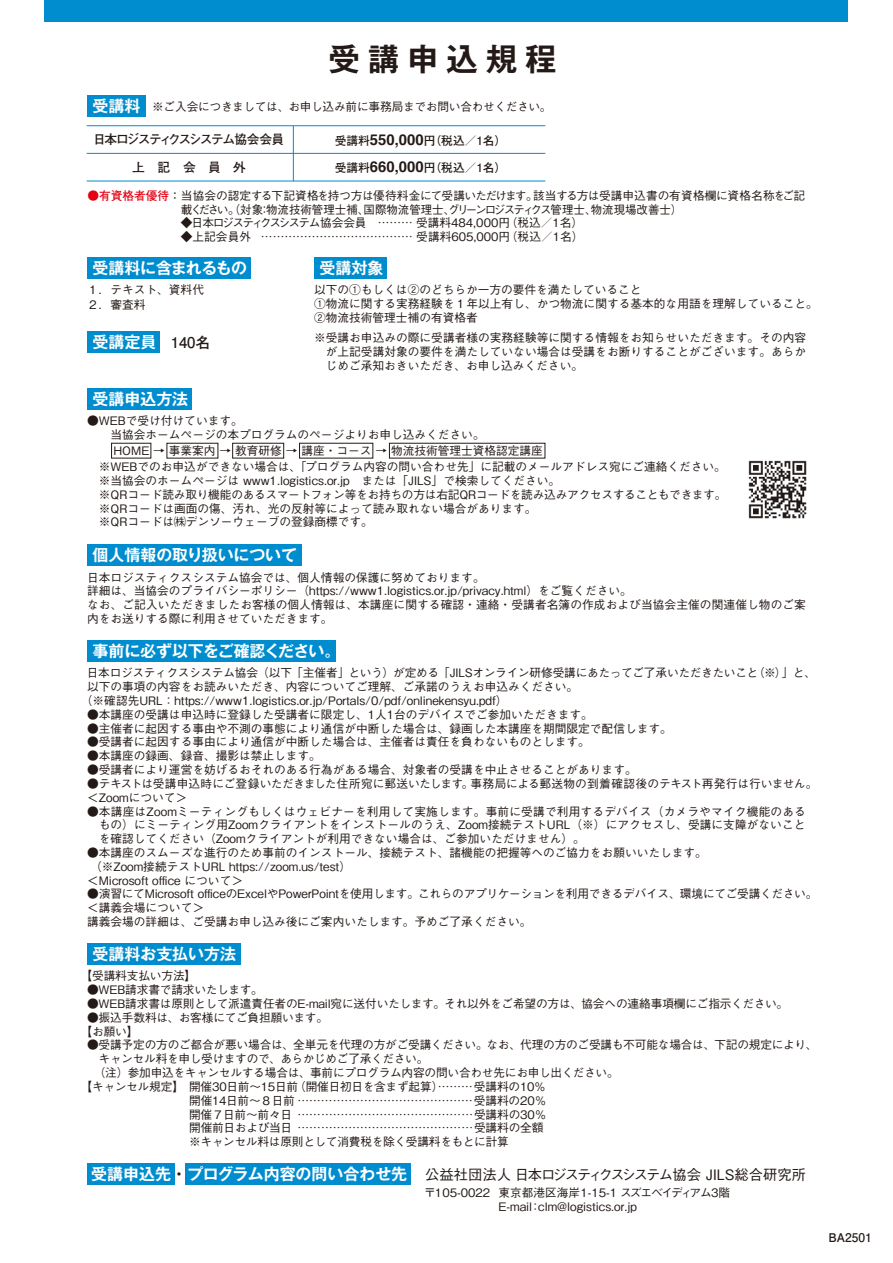
<style>
.page{position:relative;width:893px;height:1263px;background:#fff}
.page>*{position:absolute;margin:0;border:0;box-sizing:border-box;transform-origin:0 0}
.t1{font:700 31.5px "Gothic MB101 Pro De";letter-spacing:.25em;color:#231916}
.t2{font:700 15.9px "Gothic MB101 Pro De";color:#fff}
.t3{font:700 15.9px "Gothic MB101 Pro De";letter-spacing:-.02em;color:#fff}
.t4{font:700 14.85px "Helvetica";color:#231916}
.t5{font:700 14.85px "Futo Go B101 Pro";color:#231916}
.t6{font:500 14.4px "Gothic BBB Pro";color:#231916}
.t7{font:700 12.75px/27.6px "Futo Go B101 Pro";letter-spacing:-.13em;color:#231916;text-align:center}
.t8{font:700 12px "Futo Go B101 Pro";color:#231916}
.t9{font:500 11.7px/13.8px "Gothic BBB Pro";color:#231916}
.t10{font:500 11.7px/13.8px "Gothic BBB Pro";letter-spacing:-.025em;color:#231916}
.t11{font:500 11.7px "Gothic BBB Pro";letter-spacing:-.02em;color:#231916}
.t12{font:500 11.7px "Gothic BBB Pro";letter-spacing:-.03em;color:#231916}
.t13{font:500 11.7px "Gothic BBB Pro";letter-spacing:-.035em;color:#231916}
.t14{font:500 11.7px "Gothic BBB Pro";letter-spacing:-.11em;color:#231916}
.t15{font:700 11.7px "Futo Go B101 Pro";color:#231916}
.t16{font:500 11.7px "Gothic BBB Pro";letter-spacing:-.14em;color:#231916}
.s1{font-family:"Futo Go B101 Pro";font-weight:700;color:#e60013}
.s2{font-family:"Futo Go B101 Pro";font-weight:700}
.s3{color:#231916}
</style>
<div class="page">
<div style="left:45px;top:0;width:803px;height:21px;background:#008dcf"></div>
<hr style="left:87px;top:125px;width:458px;height:1px;background:#008dcf">
<hr style="left:87px;top:153px;width:458px;height:1px;background:#008dcf">
<hr style="left:87px;top:181px;width:458px;height:1px;background:#008dcf">
<hr style="left:293px;top:126px;width:1px;height:55px;background:#008dcf">
<div style="left:87px;top:96px;width:59px;height:21px;background:#008dcf"></div>
<div style="left:87px;top:257px;width:164px;height:22px;background:#008dcf"></div>
<div style="left:314px;top:257px;width:73px;height:22px;background:#008dcf"></div>
<div style="left:87px;top:544px;width:215px;height:22px;background:#008dcf"></div>
<div style="left:87px;top:640px;width:249px;height:21px;background:#008dcf"></div>
<div style="left:87px;top:943px;width:153px;height:21px;background:#008dcf"></div>
<div style="left:87px;top:1163px;width:88px;height:21px;background:#008dcf"></div>
<div style="left:185px;top:1163px;width:226px;height:21px;background:#008dcf"></div>
<div style="left:87px;top:332px;width:73px;height:21px;background:#008dcf"></div>
<div style="left:87px;top:388px;width:105px;height:21px;background:#008dcf"></div>
<img style="left:748px;top:460px;width:59px;height:59px">
<h2 class="t2" style="left:93px;top:93px;width:49px">受講料</h2>
<h1 class="t1" style="left:328px;top:33px;width:230px">受講申込規程</h1>
<p class="t11" style="left:152px;top:97px;width:401px">※ご入会につきましては、お申し込み前に事務局までお問い合わせください。</p>
<p class="t7" style="left:93px;top:124px;width:193px">日本ロジスティクスシステム協会会員上　記　会　員　外</p>
<p class="t15" style="left:424px;top:131px;width:84px">（円税込／1名(</p>
<p class="t4" style="left:370px;top:128px;width:55px">550,000</p>
<p class="t15" style="left:335px;top:131px;width:37px">受講料</p>
<p class="t15" style="left:424px;top:158px;width:84px">（円税込／1名(</p>
<p class="t4" style="left:370px;top:155px;width:55px">660,000</p>
<p class="t15" style="left:335px;top:158px;width:37px">受講料</p>
<p class="t9" style="left:533px;top:187px;width:274px">該当する方は受講申込書の有資格欄に資格名称をご記</p>
<p class="t13" style="left:87px;top:186px;width:452px"><span class="s1">●有資格者優待</span><span class="s2">：</span>当協会の認定する下記資格を持つ方は優待料金にて受講いただけます。</p>
<p class="t9" style="left:181px;top:201px;width:190px">載ください。（対象物流技術管理士補、</p>
<p class="t9" style="left:591px;top:201px;width:93px">物流現場改善士(</p>
<p class="t14" style="left:364px;top:200px;width:234px">国際物流管理士グリーンロジスティクス管理士、</p>
<p class="t9" style="left:444px;top:201px;width:13px">、</p>
<p class="t9" style="left:259px;top:201px;width:13px">：</p>
<p class="t16" style="left:181px;top:214px;width:187px">◆日本ロジスティクスシステム協会会員</p>
<p class="t9" style="left:506px;top:215px;width:79px">（税込／1名(</p>
<p class="t9" style="left:378px;top:215px;width:134px">……… 受講料484,000円</p>
<p class="t9" style="left:181px;top:229px;width:72px">◆上記会員外</p>
<h2 class="t3" style="left:93px;top:255px;width:156px">受講料に含まれるもの</h2>
<p class="t9" style="left:87px;top:281px;width:118px;line-height:14.9px">１．テキスト、資料代<br>２．審査料</p>
<h2 class="t2" style="left:93px;top:329px;width:65px">受講定員</h2>
<p class="t5" style="left:171px;top:331px;width:41px">140名</p>
<p class="t9" style="left:506px;top:229px;width:79px">（税込／1名(</p>
<p class="t9" style="left:261px;top:229px;width:251px">………………………………… 受講料605,000円</p>
<h2 class="t2" style="left:320px;top:255px;width:65px">受講対象</h2>
<p class="t9" style="left:314px;top:281px;width:505px">以下の①もしくは②のどちらか一方の要件を満たしていること<br>①物流に関する実務経験を１年以上有し、かつ物流に関する基本的な用語を理解していること。<br>②物流技術管理士補の有資格者</p>
<p class="t9" style="left:326px;top:329px;width:482px;text-align:justify;text-indent:-12px">※受講お申込みの際に受講者様の実務経験等に関する情報をお知らせいただきます。その内容が上記受講対象の要件を満たしていない場合は受講をお断りすることがございます。あらかじめご承知おきいただき、お申し込みください。</p>
<h2 class="t2" style="left:93px;top:385px;width:97px">受講申込方法</h2>
<p class="t9" style="left:87px;top:413px;width:399px">●WEBで受け付けています。<br>　　当協会ホームページの本プログラムのページよりお申し込みください。</p>
<p class="t9" style="left:87px;top:441px;width:640px;line-height:15.9px;text-indent:26px">HOME → 事業案内 → 教育研修 → 講座・コース → 物流技術管理士資格認定講座<br>　※WEBでのお申込ができない場合は、「プログラム内容の問い合わせ先」に記載のメールアドレス宛にご連絡ください。</p>
<p class="t9" style="left:87px;top:472px;width:641px">　※当協会のホームページは www1.logistics.or j p. 　または「JILS」で検索してください。<br>　※QRコード読み取り機能のあるスマートフォン等をお持ちの方は右記QRコードを読み込みアクセスすることもできます。　※QRコードは画面の傷、汚れ、光の反射等によって読み取れない場合があります。<br>　※QRコードは㈱デンソーウェーブの登録商標です。</p>
<h2 class="t2" style="left:93px;top:542px;width:206px">個人情報の取り扱いについて</h2>
<p class="t9" style="left:87px;top:569px;width:720px">日本ロジスティクスシステム協会では、個人情報の保護に努めております。<br>詳細は、当協会のプライバシーポリシー（https://www1.logistics.or j p. /privacy.html）をご覧ください。<br>なお、ご記入いただきましたお客様の個人情報は、本講座に関する確認・連絡・受講者名簿の作成および当協会主催の関連催し物のご案内をお送りする際に利用させていただきます。</p>
<h2 class="t2" style="left:93px;top:637px;width:249px">事前に必ず以下をご確認ください。</h2>
<p class="t9" style="left:753px;top:664px;width:65px">（※）」と、</p>
<p class="t10" style="left:87px;top:664px;width:673px">日本ロジスティクスシステム協会（以下「主催者」という）が定める「JILSオンライン研修受講にあたってご了承いただきたいこと</p>
<p class="t9" style="left:87px;top:678px;width:493px">以下の事項の内容をお読みいただき、内容についてご理解、ご承諾のうえお申込みください。</p>
<p class="t9" style="left:81px;top:692px;width:428px">（※確認先URL：https://www1.logistics.or j p. /Portals/0/pdf/onlinekensyu.pdf(</p>
<p class="t9" style="left:87px;top:706px;width:507px">●本講座の受講は申込時に登録した受講者に限定し、1人1台のデバイスでご参加いただきます。</p>
<p class="t9" style="left:87px;top:720px;width:586px">●主催者に起因する事由や不測の事態により通信が中断した場合は、録画した本講座を期間限定で配信します。</p>
<p class="t9" style="left:87px;top:734px;width:504px">●受講者に起因する事由により通信が中断した場合は、主催者は責任を負わないものとします。</p>
<p class="t9" style="left:87px;top:747px;width:235px">●本講座の録画、録音、撮影は禁止します。</p>
<p class="t9" style="left:471px;top:761px;width:348px;text-indent:-383px">●受講者により運営を妨げるおそれのある行為がある場合、対象者の受講を中止させることがあります。<br>事務局による郵送物の到着確認後のテキスト再発行は行いません。</p>
<p class="t9" style="left:87px;top:775px;width:388px">●テキストは受講申込時にご登録いただきました住所宛に郵送いたします。＜Zoomについて&lt;</p>
<p class="t9" style="left:99px;top:803px;width:709px;text-align:justify;text-indent:-12px">●本講座はZoomミーティングもしくはウェビナーを利用して実施します。事前に受講で利用するデバイス（カメラやマイク機能のあるもの）にミーティング用Zoomクライアントをインストールのうえ、Zoom接続テストURL（※）にアクセスし、受講に支障がないことを確認してください（Zoomクライアントが利用できない場合は、ご参加いただけません(。</p>
<p class="t9" style="left:87px;top:844px;width:621px">●本講座のスムーズな進行のため事前のインストール、接続テスト、諸機能の把握等へのご協力をお願いいたします。（※Zoom接続テストURL https://zoom.us/test(<br>＜Microsoft office について&lt;</p>
<p class="t9" style="left:87px;top:886px;width:732px">●演習にてMicrosoft officeのExcelやPowerPointを使用します。これらのアプリケーションを利用できるデバイス、環境にてご受講ください。＜講義会場について&lt;<br>講義会場の詳細は、ご受講お申し込み後にご案内いたします。予めご了承ください。</p>
<h2 class="t2" style="left:93px;top:940px;width:145px">受講料お支払い方法</h2>
<p class="t9" style="left:80px;top:967px;width:117px">【受講料支払い方法【</p>
<p class="t9" style="left:87px;top:981px;width:177px">●WEB請求書で請求いたします。</p>
<p class="t9" style="left:87px;top:995px;width:703px">●WEB請求書は原則として派遣責任者のE-mail宛に送付いたします。それ以外をご希望の方は、協会への連絡事項欄にご指示ください。</p>
<p class="t9" style="left:80px;top:1009px;width:249px;text-indent:7px">●振込手数料は、お客様にてご負担願います。【お願い【</p>
<p class="t9" style="left:87px;top:1037px;width:732px">●受講予定の方のご都合が悪い場合は、全単元を代理の方がご受講ください。なお、代理の方のご受講も不可能な場合は、下記の規定により、</p>
<p class="t12" style="left:99px;top:1049px;width:331px">キャンセル料を申し受けますので、あらかじめご了承ください。</p>
<p class="t11" style="left:87px;top:1063px;width:533px">｠ （注）参加申込をキャンセルする場合は、事前にプログラム内容の問い合わせ先にお申し出ください。</p>
<p class="t11" style="left:294px;top:1077px;width:253px">（開催日初日を含まず起算）………受講料の10％</p>
<p class="t10" style="left:80px;top:1078px;width:219px">【キャンセル規定】開催30日前～15日前</p>
<p class="t9" style="left:189px;top:1092px;width:359px">開催14日前～８日前 ………………………………………受講料の20％</p>
<p class="t9" style="left:298px;top:1106px;width:250px">………………………………………受講料の30％</p>
<p class="t12" style="left:189px;top:1105px;width:104px">開催７日前～前々日</p>
<p class="t10" style="left:189px;top:1119px;width:321px">開催前日および当日<br>※キャンセル料は原則として消費税を除く受講料をもとに計算</p>
<p class="t6" style="left:425px;top:1163px;width:383px">公益社団法人日本ロジスティクスシステム協会 JILS総合研究所</p>
<p class="t9" style="left:298px;top:1119px;width:247px">………………………………………受講料の全額</p>
<h2 class="t2" style="left:91px;top:1161px;width:317px">受講申込先<span class="s3">・</span>プログラム内容の問い合わせ先</h2>
<p class="t9" style="left:424px;top:1184px;width:68px">〒105-0022</p>
<p class="t12" style="left:498px;top:1183px;width:233px">東京都港区海岸1-15-1 スズエベイディアム3階</p>
<p class="t9" style="left:538px;top:1198px;width:100px">clm@logistics.or j p.</p>
<p class="t9" style="left:498px;top:1198px;width:35px">E-mail</p>
<p class="t9" style="left:529px;top:1198px;width:13px">：</p>
<p class="t8" style="left:828px;top:1228px;width:45px">BA2501</p>
</div>
